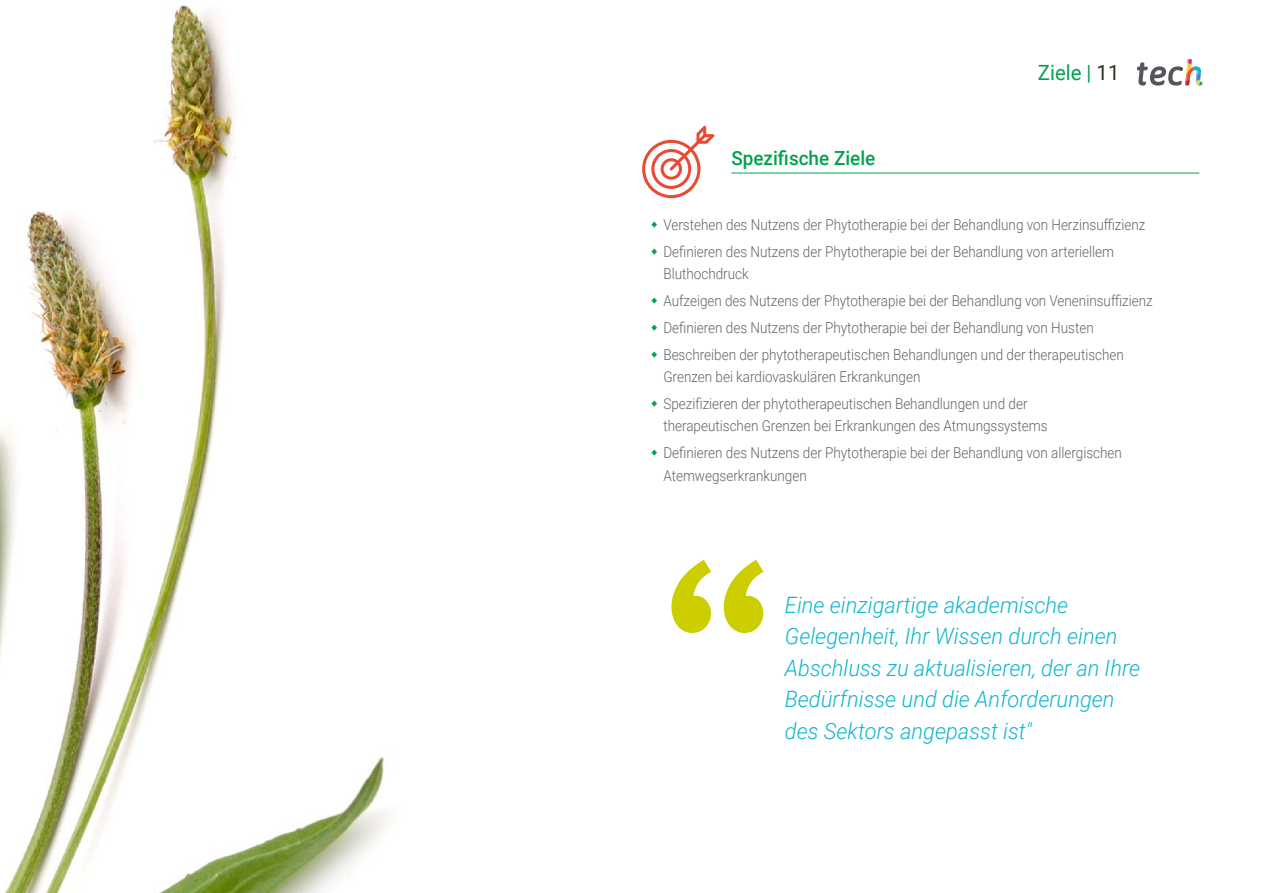
<style>
.page{position:relative;width:1263px;height:893px;background:#fff}
.page>*{position:absolute;margin:0;border:0;box-sizing:border-box;transform-origin:0 0}
.t1{font:italic 300 22.5px/31.5px "Roboto";color:#0fb6cf}
.t2{font:21px "Roboto";color:#04a14d}
.t3{font:500 19.5px "Roboto";color:#04a14d}
.t4{font:300 15px/26.7px "Roboto";color:#61646a;scale:.9 1}
.s1{color:#312e20}
</style>
<div class="page">
<svg style="left:642px;top:126px;width:72px;height:72px"></svg>
<hr style="left:731px;top:173px;width:468px;height:1px;background:#04a14d">
<img style="left:0;top:5px;width:391px;height:888px">
<svg style="left:1137px;top:59px;width:65px;height:27px"></svg>
<svg style="left:671px;top:560px;width:92px;height:73px"></svg>
<h3 class="t3" style="left:731px;top:144px;width:145px">Spezifische Ziele</h3>
<h2 class="t2" style="left:1038px;top:57px;width:83px">Ziele | <span class="s1">11</span></h2>
<p class="t4" style="left:663px;top:211px;width:537px">Verstehen des Nutzens der Phytotherapie bei der Behandlung von Herzinsuffizienz<br>Definieren des Nutzens der Phytotherapie bei der Behandlung von arteriellem</p>
<p class="t4" style="left:663px;top:260px;width:545px">Bluthochdruck<br>Aufzeigen des Nutzens der Phytotherapie bei der Behandlung von Veneninsuffizienz Definieren des Nutzens der Phytotherapie bei der Behandlung von Husten Beschreiben der phytotherapeutischen Behandlungen und der therapeutischen</p>
<p class="t4" style="left:663px;top:363px;width:406px">Grenzen bei kardiovaskulären Erkrankungen<br>Spezifizieren der phytotherapeutischen Behandlungen und der</p>
<p class="t4" style="left:663px;top:412px;width:511px">therapeutischen Grenzen bei Erkrankungen des Atmungssystems<br>Definieren des Nutzens der Phytotherapie bei der Behandlung von allergischen</p>
<p class="t4" style="left:663px;top:461px;width:161px">Atemwegserkrankungen</p>
<h1 class="t1" style="left:785px;top:588px;width:357px">Eine einzigartige akademische Gelegenheit, Ihr Wissen durch einen Abschluss zu aktualisieren, der an Ihre Bedürfnisse und die Anforderungen des Sektors angepasst ist"</h1>
</div>
